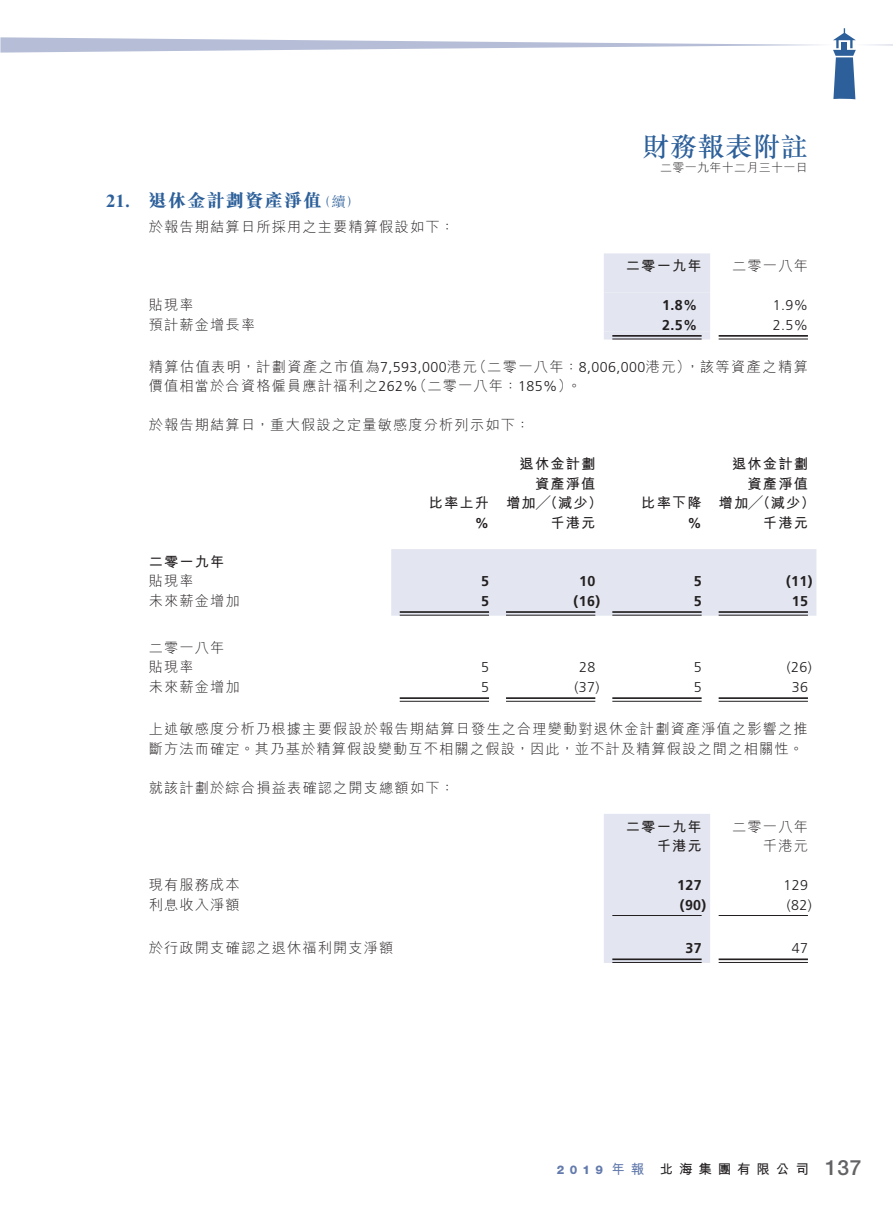
<style>
.page{position:relative;width:893px;height:1212px;background:#fff}
.page>*{position:absolute;margin:0;border:0;box-sizing:border-box;transform-origin:0 0}
.t1{font:500 27px "M Sung HK";letter-spacing:.025em;color:#2d609a}
._01_H1{font:800 18px "M Sung HK";letter-spacing:.075em;color:#2d609a}
._00_txt{font:300 14.25px/19.5px "M Hei HK";letter-spacing:.08em;color:#231f20}
._50_Table_txt{font:300 14.25px "M Hei HK";letter-spacing:.08em;color:#231f20}
._50_Table_txt-2{font:700 14.25px "M Hei HK";letter-spacing:.08em;color:#231f20}
._50_Table_txt-3{font:700 14.25px "Frutiger LT Std";letter-spacing:.03em;color:#231f20}
._50_Table_txt-4{font:300 14.25px "Frutiger LT Std";letter-spacing:.03em;color:#231f20}
.t2{font:700 13.5px "M Hei HK";letter-spacing:.435em;color:#231f20}
.t3{font:300 12px "M Hei HK";letter-spacing:.03em;color:#231f20}
.s1{font-family:"Times New Roman MT Std";font-weight:700}
.s2{font-weight:300;font-size:14.25px}
.s3{font-family:"Frutiger LT Std"}
.s4{font-family:"Helvetica Neue LT Std";font-weight:800;font-size:12px;color:#627aac}
.s5{color:#627aac}
.s6{font-family:"Helvetica Neue LT Std";font-weight:500;font-size:21px;color:#636366}
</style>
<div class="page">
<svg style="left:0;top:28px;width:893px;height:71px"></svg>
<div style="left:604px;top:253px;width:106px;height:86px;background:#e3e6f0"></div>
<hr style="left:612px;top:335px;width:90px;height:2px;background:#231f20">
<hr style="left:612px;top:339px;width:90px;height:1px;background:#231f20">
<hr style="left:719px;top:335px;width:89px;height:2px;background:#231f20">
<hr style="left:719px;top:339px;width:89px;height:1px;background:#231f20">
<div style="left:391px;top:549px;width:425px;height:67px;background:#e3e6f0"></div>
<hr style="left:400px;top:611px;width:89px;height:2px;background:#231f20">
<hr style="left:400px;top:615px;width:89px;height:1px;background:#231f20">
<hr style="left:506px;top:611px;width:89px;height:2px;background:#231f20">
<hr style="left:506px;top:615px;width:89px;height:1px;background:#231f20">
<hr style="left:612px;top:611px;width:90px;height:2px;background:#231f20">
<hr style="left:612px;top:615px;width:90px;height:1px;background:#231f20">
<hr style="left:719px;top:611px;width:89px;height:2px;background:#231f20">
<hr style="left:719px;top:615px;width:89px;height:1px;background:#231f20">
<hr style="left:400px;top:697px;width:89px;height:2px;background:#231f20">
<hr style="left:400px;top:701px;width:89px;height:1px;background:#231f20">
<hr style="left:506px;top:697px;width:89px;height:2px;background:#231f20">
<hr style="left:506px;top:701px;width:89px;height:1px;background:#231f20">
<hr style="left:612px;top:697px;width:90px;height:2px;background:#231f20">
<hr style="left:612px;top:701px;width:90px;height:1px;background:#231f20">
<hr style="left:719px;top:697px;width:89px;height:2px;background:#231f20">
<hr style="left:719px;top:701px;width:89px;height:1px;background:#231f20">
<div style="left:604px;top:814px;width:106px;height:149px;background:#e3e6f0"></div>
<hr style="left:612px;top:915px;width:90px;height:1px;background:#231f20">
<hr style="left:719px;top:915px;width:89px;height:1px;background:#231f20">
<hr style="left:612px;top:958px;width:90px;height:2px;background:#231f20">
<hr style="left:612px;top:962px;width:90px;height:1px;background:#231f20">
<hr style="left:719px;top:958px;width:89px;height:2px;background:#231f20">
<hr style="left:719px;top:962px;width:89px;height:1px;background:#231f20">
<p class="_01_H1" style="left:106px;top:188px;width:255px"><span class="s1">21.</span> 退休金計劃資產淨值<span class="s2">（續）</span></p>
<p class="_00_txt" style="left:149px;top:217px;width:307px">於報告期結算日所採用之主要精算假設如下：</p>
<h1 class="t1" style="left:642px;top:128px;width:167px">財務報表附註</h1>
<p class="t3" style="left:660px;top:159px;width:149px">二零一九年十二月三十一日</p>
<p class="_50_Table_txt-2" style="left:626px;top:255px;width:77px">二零一九年</p>
<p class="_50_Table_txt" style="left:732px;top:256px;width:77px">二零一八年</p>
<p class="_50_Table_txt" style="left:149px;top:295px;width:46px">貼現率</p>
<p class="_50_Table_txt-3" style="left:662px;top:297px;width:37px">1.8%</p>
<p class="_50_Table_txt-4" style="left:773px;top:297px;width:37px">1.9%</p>
<p class="_50_Table_txt" style="left:149px;top:314px;width:108px">預計薪金增長率</p>
<p class="_50_Table_txt-3" style="left:662px;top:316px;width:37px">2.5%</p>
<p class="_50_Table_txt-4" style="left:773px;top:317px;width:37px">2.5%</p>
<p class="_00_txt" style="left:149px;top:356px;width:661px">精算估值表明，計劃資產之市值為<span class="s3">7,593,000</span>港元（二零一八年：<span class="s3">8,006,000</span>港元），該等資產之精算價值相當於合資格僱員應計福利之<span class="s3">262%</span>（二零一八年：<span class="s3">185%</span>）。</p>
<p class="_00_txt" style="left:149px;top:415px;width:382px">於報告期結算日，重大假設之定量敏感度分析列示如下：</p>
<p class="_50_Table_txt-2" style="left:520px;top:454px;width:77px">退休金計劃</p>
<p class="_50_Table_txt-2" style="left:732px;top:454px;width:77px">退休金計劃</p>
<p class="_50_Table_txt-2" style="left:535px;top:473px;width:62px">資產淨值</p>
<p class="_50_Table_txt-2" style="left:748px;top:473px;width:62px">資產淨值</p>
<p class="_50_Table_txt-2" style="left:429px;top:493px;width:62px">比率上升</p>
<p class="_50_Table_txt-2" style="left:506px;top:493px;width:98px">增加╱（減少）</p>
<p class="_50_Table_txt-2" style="left:641px;top:493px;width:62px">比率下降</p>
<p class="_50_Table_txt-2" style="left:719px;top:493px;width:98px">增加╱（減少）</p>
<p class="_50_Table_txt-3" style="left:475px;top:514px;width:16px">%</p>
<p class="_50_Table_txt-2" style="left:550px;top:512px;width:46px">千港元</p>
<p class="_50_Table_txt-3" style="left:687px;top:514px;width:16px">%</p>
<p class="_50_Table_txt-2" style="left:763px;top:512px;width:46px">千港元</p>
<p class="_50_Table_txt-2" style="left:149px;top:551px;width:77px">二零一九年</p>
<p class="_50_Table_txt" style="left:149px;top:571px;width:46px">貼現率</p>
<p class="_50_Table_txt-3" style="left:481px;top:573px;width:9px">5</p>
<p class="_50_Table_txt-3" style="left:579px;top:573px;width:18px">10</p>
<p class="_50_Table_txt-3" style="left:694px;top:573px;width:9px">5</p>
<p class="_50_Table_txt-3" style="left:786px;top:573px;width:28px">(11)</p>
<p class="_50_Table_txt" style="left:149px;top:590px;width:93px">未來薪金增加</p>
<p class="_50_Table_txt-3" style="left:481px;top:592px;width:9px">5</p>
<p class="_50_Table_txt-3" style="left:573px;top:592px;width:28px">(16)</p>
<p class="_50_Table_txt-3" style="left:694px;top:592px;width:9px">5</p>
<p class="_50_Table_txt-3" style="left:792px;top:592px;width:18px">15</p>
<p class="_50_Table_txt" style="left:149px;top:638px;width:77px">二零一八年</p>
<p class="_50_Table_txt" style="left:149px;top:657px;width:46px">貼現率</p>
<p class="_50_Table_txt-4" style="left:481px;top:659px;width:9px">5</p>
<p class="_50_Table_txt-4" style="left:579px;top:659px;width:18px">28</p>
<p class="_50_Table_txt-4" style="left:694px;top:659px;width:9px">5</p>
<p class="_50_Table_txt-4" style="left:787px;top:659px;width:26px">(26)</p>
<p class="_50_Table_txt" style="left:149px;top:677px;width:93px">未來薪金增加</p>
<p class="_50_Table_txt-4" style="left:481px;top:679px;width:9px">5</p>
<p class="_50_Table_txt-4" style="left:574px;top:679px;width:26px">(37)</p>
<p class="_50_Table_txt-4" style="left:694px;top:679px;width:9px">5</p>
<p class="_50_Table_txt-4" style="left:792px;top:679px;width:18px">36</p>
<p class="_00_txt" style="left:149px;top:718px;width:660px">上述敏感度分析乃根據主要假設於報告期結算日發生之合理變動對退休金計劃資產淨值之影響之推斷方法而確定。其乃基於精算假設變動互不相關之假設，因此，並不計及精算假設之間之相關性。</p>
<p class="_00_txt" style="left:149px;top:777px;width:307px">就該計劃於綜合損益表確認之開支總額如下：</p>
<p class="_50_Table_txt-2" style="left:626px;top:816px;width:77px">二零一九年</p>
<p class="_50_Table_txt" style="left:732px;top:816px;width:77px">二零一八年</p>
<p class="_50_Table_txt-2" style="left:657px;top:835px;width:46px">千港元</p>
<p class="_50_Table_txt" style="left:763px;top:836px;width:46px">千港元</p>
<p class="_50_Table_txt" style="left:149px;top:875px;width:93px">現有服務成本</p>
<p class="_50_Table_txt-3" style="left:677px;top:877px;width:26px">127</p>
<p class="_50_Table_txt-4" style="left:783px;top:877px;width:26px">129</p>
<p class="_50_Table_txt" style="left:149px;top:894px;width:93px">利息收入淨額</p>
<p class="_50_Table_txt-3" style="left:680px;top:896px;width:28px">(90)</p>
<p class="_50_Table_txt-4" style="left:787px;top:896px;width:26px">(82)</p>
<p class="_50_Table_txt" style="left:149px;top:938px;width:246px">於行政開支確認之退休福利開支淨額</p>
<p class="_50_Table_txt-3" style="left:685px;top:940px;width:18px">37</p>
<p class="_50_Table_txt-4" style="left:792px;top:940px;width:18px">47</p>
<p class="t2" style="left:557px;top:1159px;width:306px"><span class="s4">2019</span> <span class="s5">年報</span> 北海集團有限公司 <span class="s6">137</span></p>
</div>
